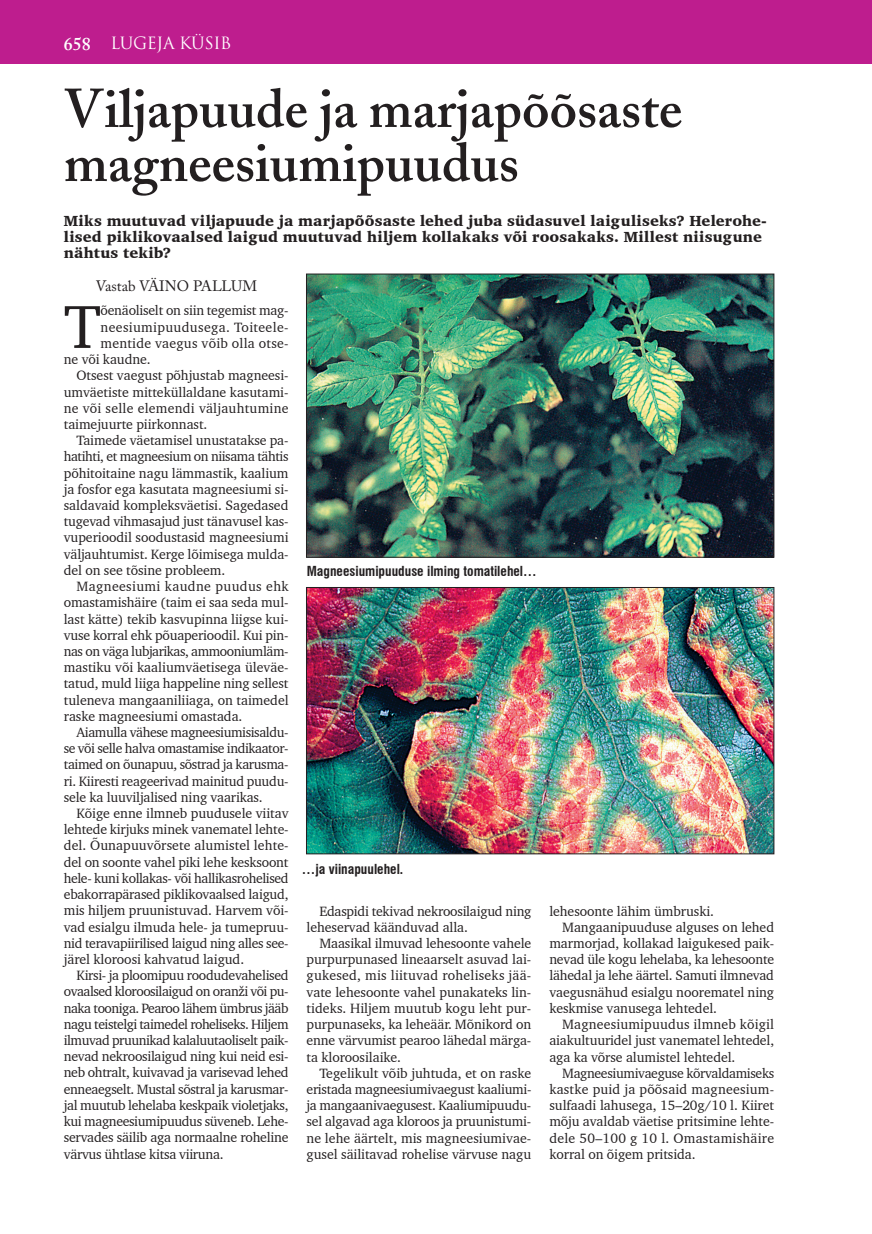
<style>
.page{position:relative;width:872px;height:1234px;background:#fff}
.page>*{position:absolute;margin:0;border:0;box-sizing:border-box;transform-origin:0 0}
.t1{font:62.1px "Charter BT";color:#231f20}
.t2{font:600 54px/54px "Adobe Caslon";color:#231f20}
.t3{font:16.5px "Trajan Pro";letter-spacing:-.025em;color:#fff}
.t4{font:900 15px/15.8px "Charter BT";letter-spacing:.01em;color:#231f20}
.t5{font:15px "Adobe Caslon Pro";color:#231f20}
.t6{font:13.8px/16.2px "Charter BT";letter-spacing:-.01em;color:#231f20;text-align:justify}
.t7{font:13.8px "Charter BT";letter-spacing:-.03em;color:#231f20}
.t8{font:13.8px "Charter BT";letter-spacing:-.035em;color:#231f20}
.t9{font:13.8px "Charter BT";letter-spacing:.015em;color:#231f20}
.t10{font:13.8px "Charter BT";letter-spacing:.025em;color:#231f20}
.t11{font:13.8px "Charter BT";letter-spacing:.02em;color:#231f20}
.t12{font:13.8px "Charter BT";letter-spacing:.01em;color:#231f20}
.t13{font:700 condensed 13.5px "Swiss 721 BT";color:#231f20}
.s1{font-family:"Adobe Caslon";font-weight:600;font-size:18px}
</style>
<div class="page">
<div style="left:0;top:0;width:872px;height:64px;background:#be1d8e"></div>
<img style="left:308px;top:276px;width:464px;height:279px">
<div style="left:306px;top:274px;width:468px;height:283px;border:1px solid #231f20"></div>
<img style="left:308px;top:589px;width:464px;height:262px">
<div style="left:306px;top:587px;width:468px;height:266px;border:1px solid #231f20"></div>
<p class="t3" style="left:64px;top:33px;width:169px"><span class="s1">658</span> LUGEJA KÜSIB</p>
<h2 class="t2" style="left:64px;top:82px;width:620px">Viljapuude ja marjapõõsaste magneesiumipuudus</h2>
<p class="t4" style="left:64px;top:213px;width:704px">Miks muutuvad viljapuude ja marjapõõsaste lehed juba südasuvel laiguliseks? Helerohe&shy;lised piklikovaalsed laigud muutuvad hiljem kollakaks või roosakaks. Millest niisugune nähtus tekib?</p>
<p class="t5" style="left:96px;top:276px;width:163px">Vastab VÄINO PALLUM</p>
<h1 class="t1" style="left:64px;top:288px;width:39px">T</h1>
<p class="t6" style="left:101px;top:302px;width:189px">õenäoliselt on siin tegemist mag-</p>
<p class="t10" style="left:101px;top:318px;width:189px">neesiumipuudusega. Toiteele-</p>
<p class="t9" style="left:101px;top:334px;width:189px">mentide vaegus võib olla otse-</p>
<p class="t6" style="left:64px;top:351px;width:88px">ne või kaudne.</p>
<p class="t6" style="left:77px;top:367px;width:213px">Otsest vaegust põhjustab magneesi-</p>
<p class="t6" style="left:64px;top:383px;width:226px">umväetiste mitteküllaldane kasutami-</p>
<p class="t11" style="left:64px;top:399px;width:226px">ne või selle elemendi väljauhtumine</p>
<p class="t6" style="left:64px;top:416px;width:145px">taimejuurte piirkonnast.</p>
<p class="t6" style="left:77px;top:432px;width:213px">Taimede väetamisel unustatakse pa-</p>
<p class="t7" style="left:64px;top:448px;width:226px">hatihti, et magneesium on niisama tähtis</p>
<p class="t6" style="left:64px;top:464px;width:226px">põhitoitaine nagu lämmastik, kaalium</p>
<p class="t6" style="left:64px;top:480px;width:226px">ja fosfor ega kasutata magneesiumi si-</p>
<p class="t6" style="left:64px;top:497px;width:226px">saldavaid kompleksväetisi. Sagedased</p>
<p class="t6" style="left:64px;top:513px;width:226px">tugevad vihmasajud just tänavusel kas-</p>
<p class="t6" style="left:64px;top:529px;width:226px">vuperioodil soodustasid magneesiumi</p>
<p class="t6" style="left:64px;top:545px;width:226px">väljauhtumist. Kerge lõimisega mulda-</p>
<p class="t6" style="left:64px;top:561px;width:163px">del on see tõsine probleem.</p>
<p class="t10" style="left:77px;top:577px;width:213px">Magneesiumi kaudne puudus ehk</p>
<p class="t6" style="left:64px;top:594px;width:226px">omastamishäire (taim ei saa seda mul-</p>
<p class="t6" style="left:64px;top:610px;width:226px">last kätte) tekib kasvupinna liigse kui-</p>
<p class="t6" style="left:64px;top:626px;width:226px">vuse korral ehk põuaperioodil. Kui pin-</p>
<p class="t7" style="left:64px;top:642px;width:226px">nas on väga lubjarikas, ammooniumläm-</p>
<p class="t6" style="left:64px;top:659px;width:226px">mastiku või kaaliumväetisega üleväe-</p>
<p class="t6" style="left:64px;top:675px;width:226px">tatud, muld liiga happeline ning sellest</p>
<p class="t6" style="left:64px;top:691px;width:226px">tuleneva mangaaniliiaga, on taimedel</p>
<p class="t6" style="left:64px;top:707px;width:180px">raske magneesiumi omastada.</p>
<p class="t7" style="left:77px;top:723px;width:213px">Aiamulla vähese magneesiumisisaldu-</p>
<p class="t7" style="left:64px;top:739px;width:226px">se või selle halva omastamise indikaator-</p>
<p class="t6" style="left:64px;top:756px;width:226px">taimed on õunapuu, sõstrad ja karusma-</p>
<p class="t6" style="left:64px;top:772px;width:226px">ri. Kiiresti reageerivad mainitud puudu-</p>
<p class="t6" style="left:64px;top:788px;width:200px">sele ka luuviljalised ning vaarikas.</p>
<p class="t6" style="left:77px;top:804px;width:213px">Kõige enne ilmneb puudusele viitav</p>
<p class="t6" style="left:64px;top:821px;width:226px">lehtede kirjuks minek vanematel lehte-</p>
<p class="t6" style="left:64px;top:837px;width:226px">del. Õunapuuvõrsete alumistel lehte-</p>
<p class="t6" style="left:64px;top:853px;width:226px">del on soonte vahel piki lehe kesksoont</p>
<p class="t6" style="left:64px;top:869px;width:226px">hele- kuni kollakas- või hallikasrohelised</p>
<p class="t6" style="left:64px;top:885px;width:226px">ebakorrapärased piklikovaalsed laigud,</p>
<p class="t6" style="left:64px;top:902px;width:226px">mis hiljem pruunistuvad. Harvem või-</p>
<p class="t6" style="left:64px;top:918px;width:226px">vad esialgu ilmuda hele- ja tumepruu-</p>
<p class="t6" style="left:64px;top:934px;width:226px">nid teravapiirilised laigud ning alles see-</p>
<p class="t6" style="left:64px;top:950px;width:182px">järel kloroosi kahvatud laigud.</p>
<p class="t6" style="left:77px;top:966px;width:214px">Kirsi- ja ploomipuu roodudevahelised</p>
<p class="t8" style="left:64px;top:982px;width:226px">ovaalsed kloroosilaigud on oranži või pu-</p>
<p class="t8" style="left:64px;top:999px;width:226px">naka tooniga. Pearoo lähem ümbrus jääb</p>
<p class="t8" style="left:64px;top:1015px;width:226px">nagu teistelgi taimedel roheliseks. Hiljem</p>
<p class="t7" style="left:64px;top:1031px;width:226px">ilmuvad pruunikad kalaluutaoliselt paik-</p>
<p class="t6" style="left:64px;top:1047px;width:226px">nevad nekroosilaigud ning kui neid esi-</p>
<p class="t6" style="left:64px;top:1064px;width:226px">neb ohtralt, kuivavad ja varisevad lehed</p>
<p class="t6" style="left:64px;top:1080px;width:226px">enneaegselt. Mustal sõstral ja karusmar-</p>
<p class="t6" style="left:64px;top:1096px;width:226px">jal muutub lehelaba keskpaik violetjaks,</p>
<p class="t7" style="left:64px;top:1112px;width:226px">kui magneesiumipuudus süveneb. Lehe-</p>
<p class="t6" style="left:64px;top:1128px;width:226px">servades säilib aga normaalne roheline</p>
<p class="t6" style="left:64px;top:1145px;width:161px">värvus ühtlase kitsa viiruna.</p>
<p class="t13" style="left:307px;top:563px;width:231px">Magneesiumipuuduse ilming tomatilehel…</p>
<p class="t13" style="left:302px;top:860px;width:103px">…ja viinapuulehel.</p>
<p class="t6" style="left:306px;top:902px;width:226px;text-indent:13px">Edaspidi tekivad nekroosilaigud ning leheservad käänduvad alla.</p>
<p class="t6" style="left:306px;top:934px;width:226px;text-indent:13px">Maasikal ilmuvad lehesoonte vahele purpurpunased lineaarselt asuvad lai&shy;gukesed, mis liituvad roheliseks jää&shy;vate lehesoonte vahel punakateks lin&shy;tideks. Hiljem muutub kogu leht pur&shy;purpunaseks, ka leheäär. Mõnikord on enne värvumist pearoo lähedal märga&shy;ta kloroosilaike.</p>
<p class="t6" style="left:306px;top:1064px;width:226px;text-indent:13px">Tegelikult võib juhtuda, et on raske eristada magneesiumivaegust kaaliumi&shy;ja mangaanivaegusest. Kaaliumipuudu&shy;sel algavad aga kloroos ja pruunistumi&shy;ne lehe äärtelt, mis magneesiumivae&shy;gusel säilitavad rohelise värvuse nagu</p>
<p class="t6" style="left:549px;top:902px;width:166px">lehesoonte lähim ümbruski.</p>
<p class="t6" style="left:562px;top:918px;width:213px">Mangaanipuuduse alguses on lehed</p>
<p class="t6" style="left:549px;top:934px;width:226px">marmorjad, kollakad laigukesed paik-</p>
<p class="t6" style="left:549px;top:950px;width:226px">nevad üle kogu lehelaba, ka lehesoonte</p>
<p class="t6" style="left:549px;top:967px;width:226px">lähedal ja lehe äärtel. Samuti ilmnevad</p>
<p class="t6" style="left:549px;top:983px;width:226px">vaegusnähud esialgu noorematel ning</p>
<p class="t6" style="left:549px;top:999px;width:169px">keskmise vanusega lehtedel.</p>
<p class="t12" style="left:562px;top:1015px;width:213px">Magneesiumipuudus ilmneb kõigil</p>
<p class="t6" style="left:549px;top:1031px;width:226px">aiakultuuridel just vanematel lehtedel,</p>
<p class="t6" style="left:549px;top:1048px;width:187px">aga ka võrse alumistel lehtedel.</p>
<p class="t6" style="left:562px;top:1064px;width:214px">Magneesiumivaeguse kõrvaldamiseks</p>
<p class="t9" style="left:549px;top:1080px;width:226px">kastke puid ja põõsaid magneesium-</p>
<p class="t6" style="left:549px;top:1096px;width:226px">sulfaadi lahusega, 15–20g/10 l. Kiiret</p>
<p class="t6" style="left:549px;top:1112px;width:226px">mõju avaldab väetise pritsimine lehte-</p>
<p class="t9" style="left:549px;top:1128px;width:226px">dele 50–100 g 10 l. Omastamishäire</p>
<p class="t6" style="left:549px;top:1145px;width:148px">korral on õigem pritsida.</p>
</div>
